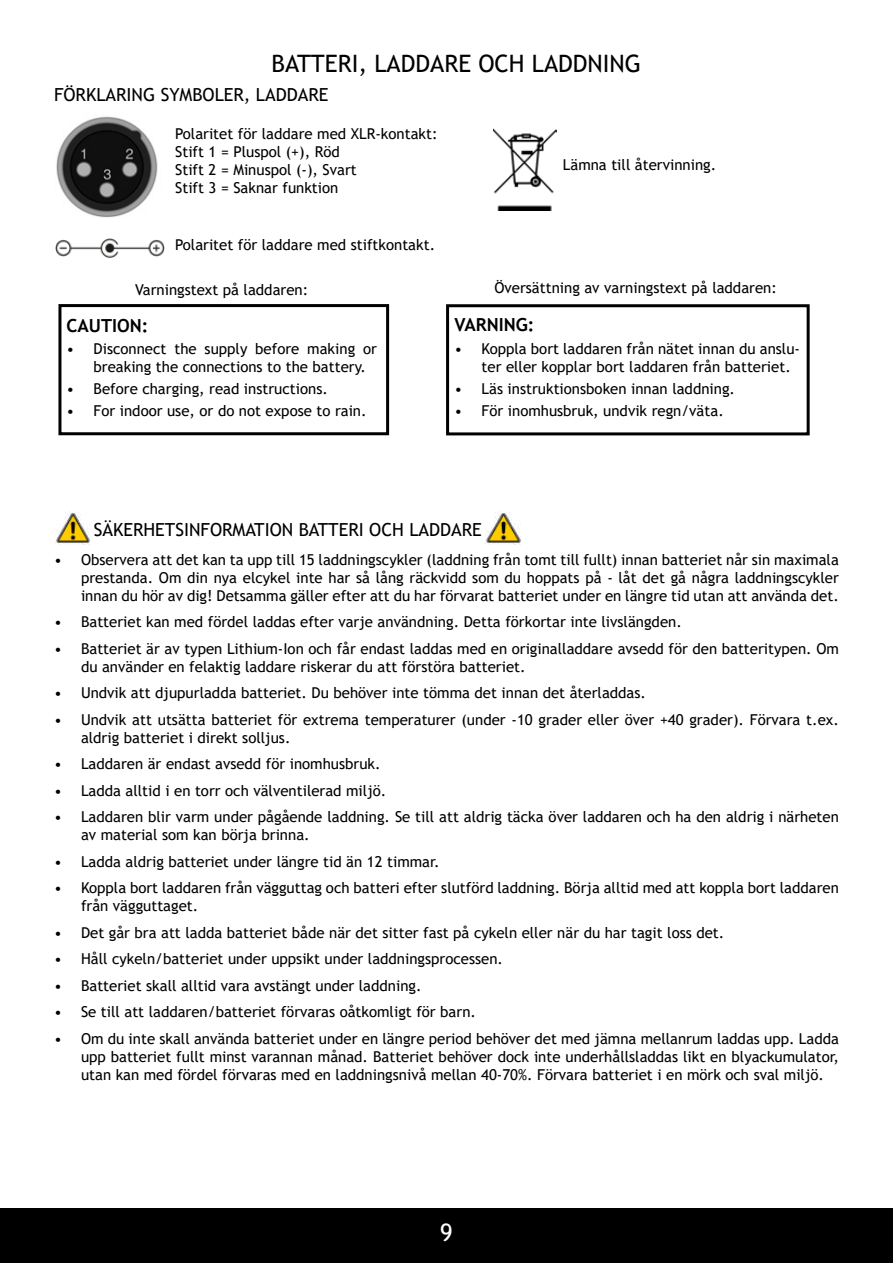
<style>
.page{position:relative;width:893px;height:1263px;background:#fff}
.page>*{position:absolute;margin:0;border:0;box-sizing:border-box;transform-origin:0 0}
.t1{font:24px "Trebuchet MS";color:#000}
.t2{font:24px "Trebuchet MS";color:#fff}
.t3{font:18px "Trebuchet MS";color:#000}
.t4{font:700 18px "Trebuchet MS";color:#000}
.t5{font:15px/18px "Trebuchet MS";color:#000}
</style>
<div class="page">
<div style="left:0;top:1209px;width:893px;height:54px;background:#000"></div>
<img style="left:56px;top:116px;width:102px;height:101px">
<img style="left:55px;top:238px;width:110px;height:20px">
<img style="left:493px;top:128px;width:63px;height:83px">
<div style="left:58px;top:304px;width:331px;height:131px;border:3px solid #000"></div>
<div style="left:446px;top:304px;width:364px;height:131px;border:3px solid #000"></div>
<img style="left:55px;top:512px;width:35px;height:32px">
<img style="left:485px;top:512px;width:36px;height:32px">
<h1 class="t1" style="left:272px;top:48px;width:371px">BATTERI, LADDARE OCH LADDNING</h1>
<p class="t3" style="left:54px;top:84px;width:276px">FÖRKLARING SYMBOLER, LADDARE</p>
<p class="t5" style="left:175px;top:125px;width:264px">Polaritet för laddare med XLR-kontakt:<br>Stift 1 = Pluspol (+), Röd<br>Stift 2 = Minuspol (-), Svart<br>Stift 3 = Saknar funktion</p>
<p class="t5" style="left:175px;top:236px;width:261px">Polaritet för laddare med stiftkontakt.</p>
<p class="t5" style="left:563px;top:156px;width:155px">Lämna till återvinning.</p>
<p class="t5" style="left:135px;top:281px;width:175px">Varningstext på laddaren:</p>
<p class="t5" style="left:494px;top:278px;width:284px">Översättning av varningstext på laddaren:</p>
<p class="t4" style="left:67px;top:314px;width:83px">CAUTION:</p>
<p class="t5" style="left:94px;top:339px;width:285px;text-indent:-27px">• Disconnect the supply before making or breaking the connections to the battery.</p>
<p class="t5" style="left:67px;top:380px;width:263px">• Before charging, read instructions.</p>
<p class="t5" style="left:67px;top:402px;width:302px">• For indoor use, or do not expose to rain.</p>
<p class="t4" style="left:455px;top:314px;width:81px">VARNING:</p>
<p class="t5" style="left:482px;top:339px;width:320px;text-indent:-27px">• Koppla bort laddaren från nätet innan du anslu&shy;ter eller kopplar bort laddaren från batteriet.</p>
<p class="t5" style="left:455px;top:379px;width:282px">• Läs instruktionsboken innan laddning.</p>
<p class="t5" style="left:455px;top:402px;width:271px">• För inomhusbruk, undvik regn/väta.</p>
<p class="t3" style="left:94px;top:518px;width:390px">SÄKERHETSINFORMATION BATTERI OCH LADDARE</p>
<p class="t5" style="left:81px;top:550px;width:759px;text-align:justify;text-indent:-27px">• Observera att det kan ta upp till 15 laddningscykler (laddning från tomt till fullt) innan batteriet når sin maximala prestanda. Om din nya elcykel inte har så lång räckvidd som du hoppats på - låt det gå några laddningscykler innan du hör av dig! Detsamma gäller efter att du har förvarat batteriet under en längre tid utan att använda det.</p>
<p class="t5" style="left:54px;top:613px;width:629px">• Batteriet kan med fördel laddas efter varje användning. Detta förkortar inte livslängden.</p>
<p class="t5" style="left:81px;top:639px;width:759px;text-indent:-27px">• Batteriet är av typen Lithium-Ion och får endast laddas med en originalladdare avsedd för den batteritypen. Om du använder en felaktig laddare riskerar du att förstöra batteriet.</p>
<p class="t5" style="left:54px;top:684px;width:594px">• Undvik att djupurladda batteriet. Du behöver inte tömma det innan det återladdas.</p>
<p class="t5" style="left:81px;top:710px;width:759px;text-indent:-27px">• Undvik att utsätta batteriet för extrema temperaturer (under -10 grader eller över +40 grader). Förvara t.ex. aldrig batteriet i direkt solljus.</p>
<p class="t5" style="left:54px;top:755px;width:328px">• Laddaren är endast avsedd för inomhusbruk.</p>
<p class="t5" style="left:54px;top:781px;width:334px">• Ladda alltid i en torr och välventilerad miljö.</p>
<p class="t5" style="left:81px;top:808px;width:759px;text-indent:-27px">• Laddaren blir varm under pågående laddning. Se till att aldrig täcka över laddaren och ha den aldrig i närheten av material som kan börja brinna.</p>
<p class="t5" style="left:54px;top:852px;width:387px">• Ladda aldrig batteriet under längre tid än 12 timmar.</p>
<p class="t5" style="left:81px;top:879px;width:759px;text-indent:-27px">• Koppla bort laddaren från vägguttag och batteri efter slutförd laddning. Börja alltid med att koppla bort laddaren från vägguttaget.</p>
<p class="t5" style="left:54px;top:923px;width:672px">• Det går bra att ladda batteriet både när det sitter fast på cykeln eller när du har tagit loss det.</p>
<p class="t5" style="left:54px;top:950px;width:451px">• Håll cykeln/batteriet under uppsikt under laddningsprocessen.</p>
<p class="t5" style="left:54px;top:976px;width:369px">• Batteriet skall alltid vara avstängt under laddning.</p>
<p class="t5" style="left:54px;top:1003px;width:424px">• Se till att laddaren/batteriet förvaras oåtkomligt för barn.</p>
<p class="t5" style="left:81px;top:1029px;width:759px;text-align:justify;text-indent:-27px">• Om du inte skall använda batteriet under en längre period behöver det med jämna mellanrum laddas upp. Ladda upp batteriet fullt minst varannan månad. Batteriet behöver dock inte underhållsladdas likt en blyackumulator, utan kan med fördel förvaras med en laddningsnivå mellan 40-70%. Förvara batteriet i en mörk och sval miljö.</p>
<h1 class="t2" style="left:440px;top:1217px;width:14px">9</h1>
</div>
